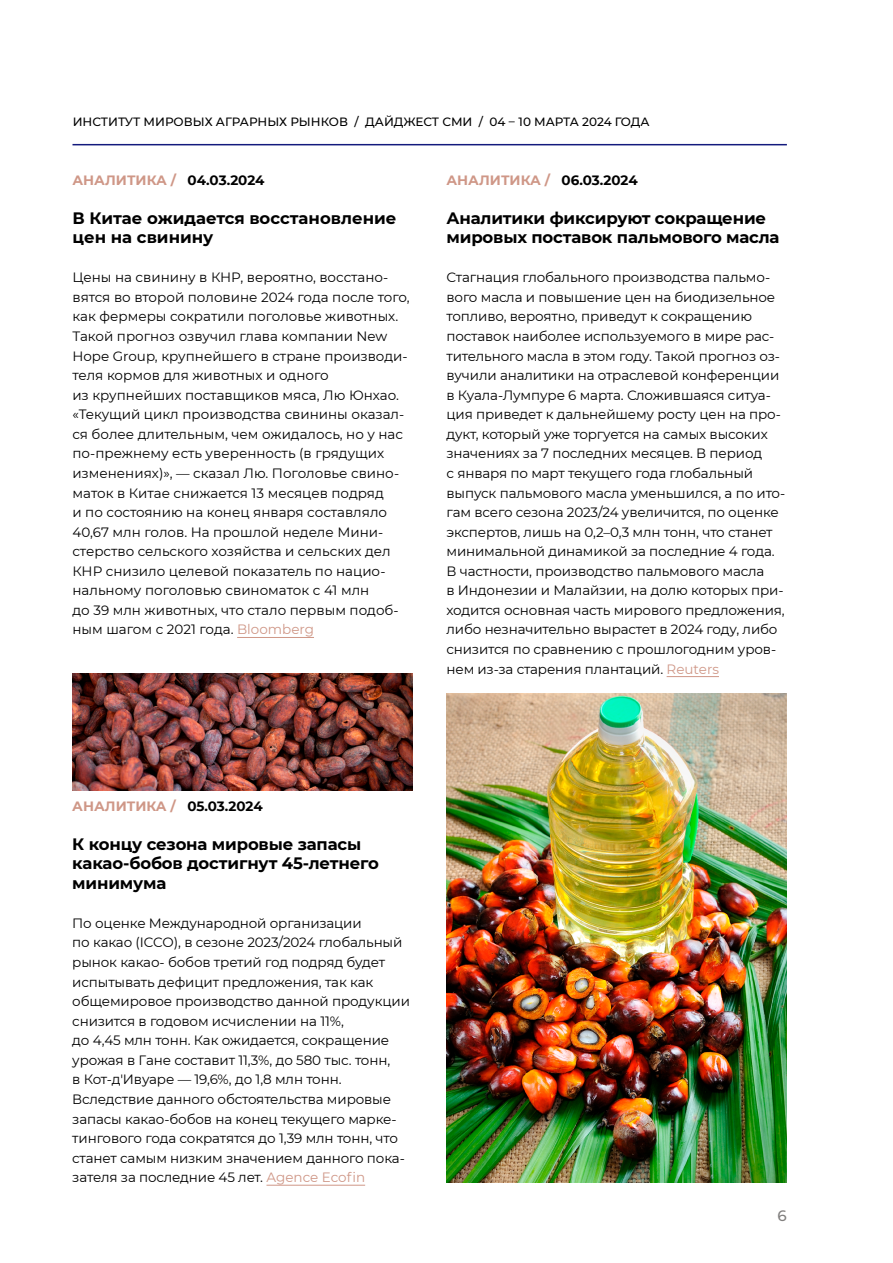
<style>
.page{position:relative;width:893px;height:1263px;background:#fff}
.page>*{position:absolute;margin:0;border:0;box-sizing:border-box;transform-origin:0 0}
.Заголовок_новости{font:700 16.5px/19.5px "Montserrat";letter-spacing:-.01em;color:#000}
.t1{font:500 15px "Montserrat";color:#817f7e}
.основной_текст{font:13.5px/19.5px "Montserrat";letter-spacing:-.01em;color:#000}
.даты_и_разделы{font:700 13.5px "Montserrat";color:#cf9787}
.Дайджест_росс_сми{font:500 12px "Montserrat";color:#000}
.s1{color:#000}
.s2{color:#cf9787}
</style>
<div class="page">
<hr style="left:72px;top:144px;width:715px;height:1px;background:#131a7d">
<hr style="left:237px;top:637px;width:77px;height:1px;background:#cf9787">
<img style="left:72px;top:674px;width:340px;height:117px">
<img style="left:446px;top:693px;width:341px;height:489px">
<hr style="left:266px;top:1185px;width:99px;height:1px;background:#cf9787">
<hr style="left:667px;top:676px;width:52px;height:1px;background:#cf9787">
<p class="Дайджест_росс_сми" style="left:73px;top:113px;width:578px">ИНСТИТУТ МИРОВЫХ АГРАРНЫХ РЫНКОВ / ДАЙДЖЕСТ СМИ / 04 – 10 МАРТА 2024 ГОДА</p>
<p class="даты_и_разделы" style="left:72px;top:170px;width:193px">АНАЛИТИКА / <span class="s1">04.03.2024</span></p>
<p class="Заголовок_новости" style="left:72px;top:207px;width:325px">В Китае ожидается восстановление цен на свинину</p>
<p class="основной_текст" style="left:72px;top:267px;width:339px">Цены на свинину в КНР, вероятно, восстано&shy;вятся во второй половине 2024 года после того, как фермеры сократили поголовье животных.<br>Такой прогноз озвучил глава компании New Hope Group, крупнейшего в стране производи&shy;теля кормов для животных и одного<br>из крупнейших поставщиков мяса, Лю Юнхао. «Текущий цикл производства свинины оказал&shy;ся более длительным, чем ожидалось, но у нас по-прежнему есть уверенность (в грядущих изменениях)», — сказал Лю. Поголовье свино&shy;маток в Китае снижается 13 месяцев подряд<br>и по состоянию на конец января составляло 40,67 млн голов. На прошлой неделе Мини&shy;стерство сельского хозяйства и сельских дел КНР снизило целевой показатель по нацио&shy;нальному поголовью свиноматок с 41 млн<br>до 39 млн животных, что стало первым подоб&shy;ным шагом с 2021 года. <span class="s2">Bloomberg</span></p>
<p class="даты_и_разделы" style="left:446px;top:170px;width:193px">АНАЛИТИКА / <span class="s1">06.03.2024</span></p>
<p class="Заголовок_новости" style="left:446px;top:207px;width:335px">Аналитики фиксируют сокращение мировых поставок пальмового масла</p>
<p class="основной_текст" style="left:446px;top:267px;width:340px">Стагнация глобального производства пальмо&shy;вого масла и повышение цен на биодизельное топливо, вероятно, приведут к сокращению поставок наиболее используемого в мире рас&shy;тительного масла в этом году. Такой прогноз оз&shy;вучили аналитики на отраслевой конференции в Куала-Лумпуре 6 марта. Сложившаяся ситуа&shy;ция приведет к дальнейшему росту цен на про&shy;дукт, который уже торгуется на самых высоких значениях за 7 последних месяцев. В период<br>с января по март текущего года глобальный выпуск пальмового масла уменьшился, а по ито&shy;гам всего сезона 2023/24 увеличится, по оценке экспертов, лишь на 0,2–0,3 млн тонн, что станет минимальной динамикой за последние 4 года.<br>В частности, производство пальмового масла<br>в Индонезии и Малайзии, на долю которых при&shy;ходится основная часть мирового предложения, либо незначительно вырастет в 2024 году, либо снизится по сравнению с прошлогодним уров&shy;нем из-за старения плантаций. <span class="s2">Reuters</span></p>
<p class="даты_и_разделы" style="left:72px;top:796px;width:192px">АНАЛИТИКА / <span class="s1">05.03.2024</span></p>
<p class="Заголовок_новости" style="left:72px;top:833px;width:308px">К концу сезона мировые запасы какао-бобов достигнут 45-летнего минимума</p>
<p class="основной_текст" style="left:72px;top:913px;width:339px">По оценке Международной организации<br>по какао (ICCO), в сезоне 2023/2024 глобальный рынок какао- бобов третий год подряд будет испытывать дефицит предложения, так как общемировое производство данной продукции снизится в годовом исчислении на 11%,<br>до 4,45 млн тонн. Как ожидается, сокращение урожая в Гане составит 11,3%, до 580 тыс. тонн,<br>в Кот-д'Ивуаре — 19,6%, до 1,8 млн тонн.<br>Вследствие данного обстоятельства мировые запасы какао-бобов на конец текущего марке&shy;тингового года сократятся до 1,39 млн тонн, что станет самым низким значением данного пока&shy;зателя за последние 45 лет. <span class="s2">Agence Ecofin</span></p>
<p class="t1" style="left:777px;top:1205px;width:11px">6</p>
</div>
